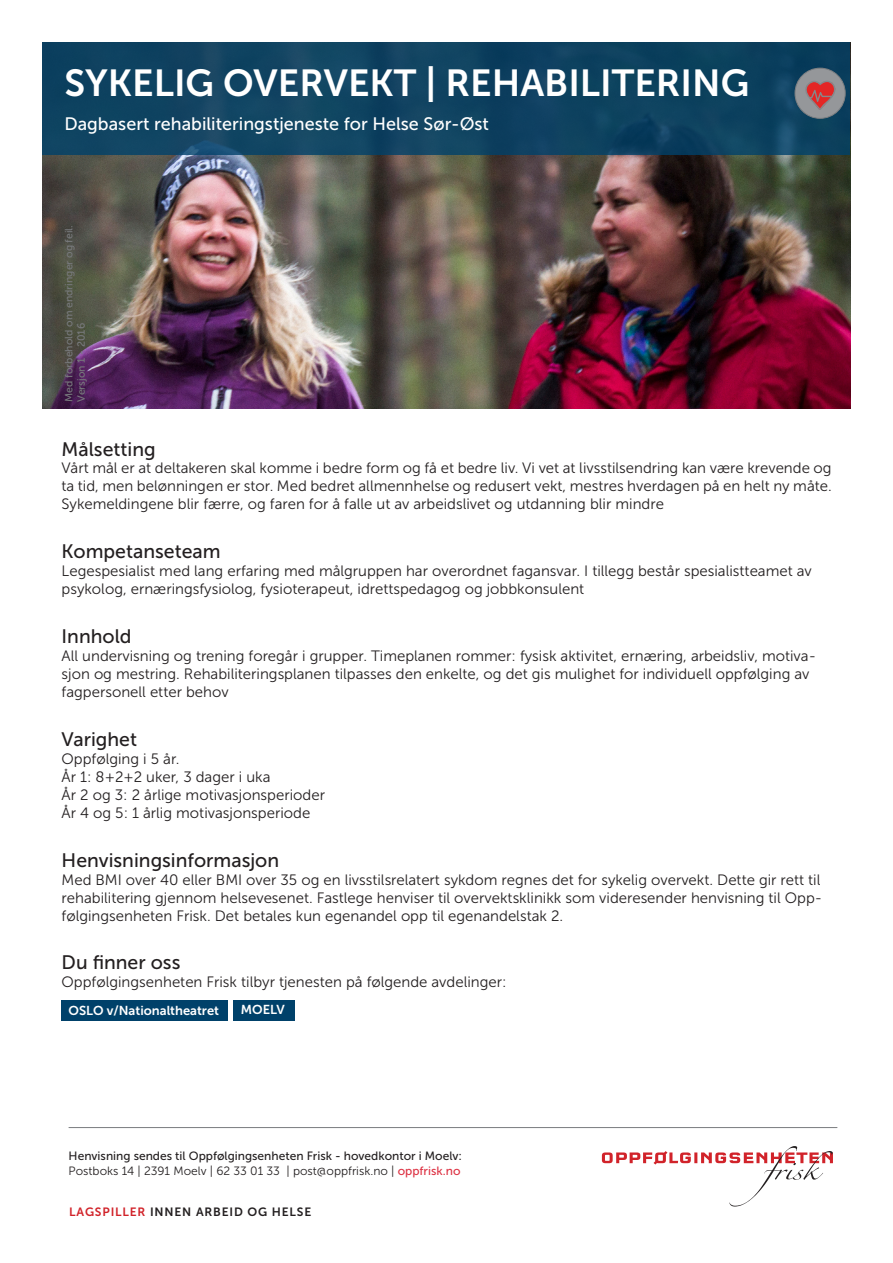
<style>
.page{position:relative;width:893px;height:1263px;background:#fff}
.page>*{position:absolute;margin:0;border:0;box-sizing:border-box;transform-origin:0 0}
.TITTEL{font:37.5px "Museo Sans 700";color:#fff}
.brødtekst{font:19.5px "Museo Sans 500";color:#231f20}
.Undertittel{font:18px "Museo Sans 500";color:#fff}
.brødtekst-2{font:15px/18px "Museo Sans 300";color:#231f20}
.TITTEL-2{font:12.9px "Museo Sans 700";color:#fff}
.t1{font:12px "Museo Sans 500";color:#231f20}
.t2{font:12px "Museo Sans 300";color:#231f20}
.t3{font:12px "Museo Sans 700";letter-spacing:.07em;color:#231f20}
.t4{font:10.5px "Museo Sans 500";color:#787a7d}
.s1{font-family:"Museo Sans 500";color:#dd3243}
.s2{color:#d1232a}
</style>
<div class="page">
<img style="left:43px;top:155px;width:807px;height:253px">
<div style="left:43px;top:43px;width:807px;height:112px;background:#0f4260"></div>
<div style="left:234px;top:1000px;width:61px;height:20px;background:#00416a"></div>
<div style="left:62px;top:1000px;width:166px;height:20px;background:#00416a"></div>
<div style="left:795px;top:68px;width:50px;height:50px;background:#95979a;border-radius:50%"></div>
<div style="left:795px;top:68px;width:50px;height:50px;border:1px solid #7c7e81;border-radius:50%"></div>
<svg style="left:801px;top:81px;width:35px;height:29px"></svg>
<svg style="left:602px;top:1146px;width:231px;height:60px"></svg>
<hr style="left:69px;top:1127px;width:768px;height:1px;background:#828487">
<p class="TITTEL" style="left:64px;top:62px;width:686px">SYKELIG OVERVEKT | REHABILITERING</p>
<p class="Undertittel" style="left:64px;top:114px;width:426px">Dagbasert rehabiliteringstjeneste for Helse Sør-Øst</p>
<p class="t4" style="left:63px;top:402px;width:178px;rotate:-90deg">Med forbehold om endringer og feil.</p>
<p class="t4" style="left:76px;top:402px;width:80px;rotate:-90deg">Versjon 1 - 2016</p>
<p class="brødtekst" style="left:62px;top:438px;width:96px">Målsetting</p>
<p class="brødtekst-2" style="left:62px;top:459px;width:772px;text-align:justify">Vårt mål er at deltakeren skal komme i bedre form og få et bedre liv. Vi vet at livsstilsendring kan være krevende og ta tid, men belønningen er stor. Med bedret allmennhelse og redusert vekt, mestres hverdagen på en helt ny måte.<br>Sykemeldingene blir færre, og faren for å falle ut av arbeidslivet og utdanning blir mindre</p>
<p class="brødtekst" style="left:62px;top:541px;width:161px">Kompetanseteam</p>
<p class="brødtekst-2" style="left:62px;top:562px;width:752px">Legespesialist med lang erfaring med målgruppen har overordnet fagansvar. I tillegg består spesialistteamet av psykolog, ernæringsfysiolog, fysioterapeut, idrettspedagog og jobbkonsulent</p>
<p class="brødtekst" style="left:62px;top:626px;width:72px">Innhold</p>
<p class="brødtekst-2" style="left:62px;top:647px;width:756px">All undervisning og trening foregår i grupper. Timeplanen rommer: fysisk aktivitet, ernæring, arbeidsliv, motiva&shy;sjon og mestring. Rehabiliteringsplanen tilpasses den enkelte, og det gis mulighet for individuell oppfølging av fagpersonell etter behov</p>
<p class="brødtekst" style="left:62px;top:728px;width:77px">Varighet</p>
<p class="brødtekst-2" style="left:62px;top:750px;width:265px">Oppfølging i 5 år.<br>År 1: 8+2+2 uker, 3 dager i uka<br>År 2 og 3: 2 årlige motivasjonsperioder<br>År 4 og 5: 1 årlig motivasjonsperiode</p>
<p class="brødtekst" style="left:62px;top:849px;width:219px">Henvisningsinformasjon</p>
<p class="brødtekst-2" style="left:62px;top:870px;width:762px;text-align:justify">Med BMI over 40 eller BMI over 35 og en livsstilsrelatert sykdom regnes det for sykelig overvekt. Dette gir rett til rehabilitering gjennom helsevesenet. Fastlege henviser til overvektsklinikk som videresender henvisning til Opp&shy;følgingsenheten Frisk. Det betales kun egenandel opp til egenandelstak 2.</p>
<p class="brødtekst" style="left:62px;top:952px;width:120px">Du finner oss</p>
<p class="brødtekst-2" style="left:62px;top:973px;width:446px">Oppfølgingsenheten Frisk tilbyr tjenesten på følgende avdelinger:</p>
<p class="TITTEL-2" style="left:69px;top:1003px;width:152px">OSLO v/Nationaltheatret</p>
<p class="TITTEL-2" style="left:241px;top:1002px;width:45px">MOELV</p>
<p class="t1" style="left:69px;top:1149px;width:395px">Henvisning sendes til Oppfølgingsenheten Frisk - hovedkontor i Moelv:</p>
<p class="t2" style="left:69px;top:1164px;width:393px">Postboks 14 | 2391 Moelv | 62 33 01 33 | post@oppfrisk.no | <span class="s1">oppfrisk.no</span></p>
<p class="t3" style="left:69px;top:1205px;width:244px"><span class="s2">LAGSPILLER</span> INNEN ARBEID OG HELSE</p>
</div>
